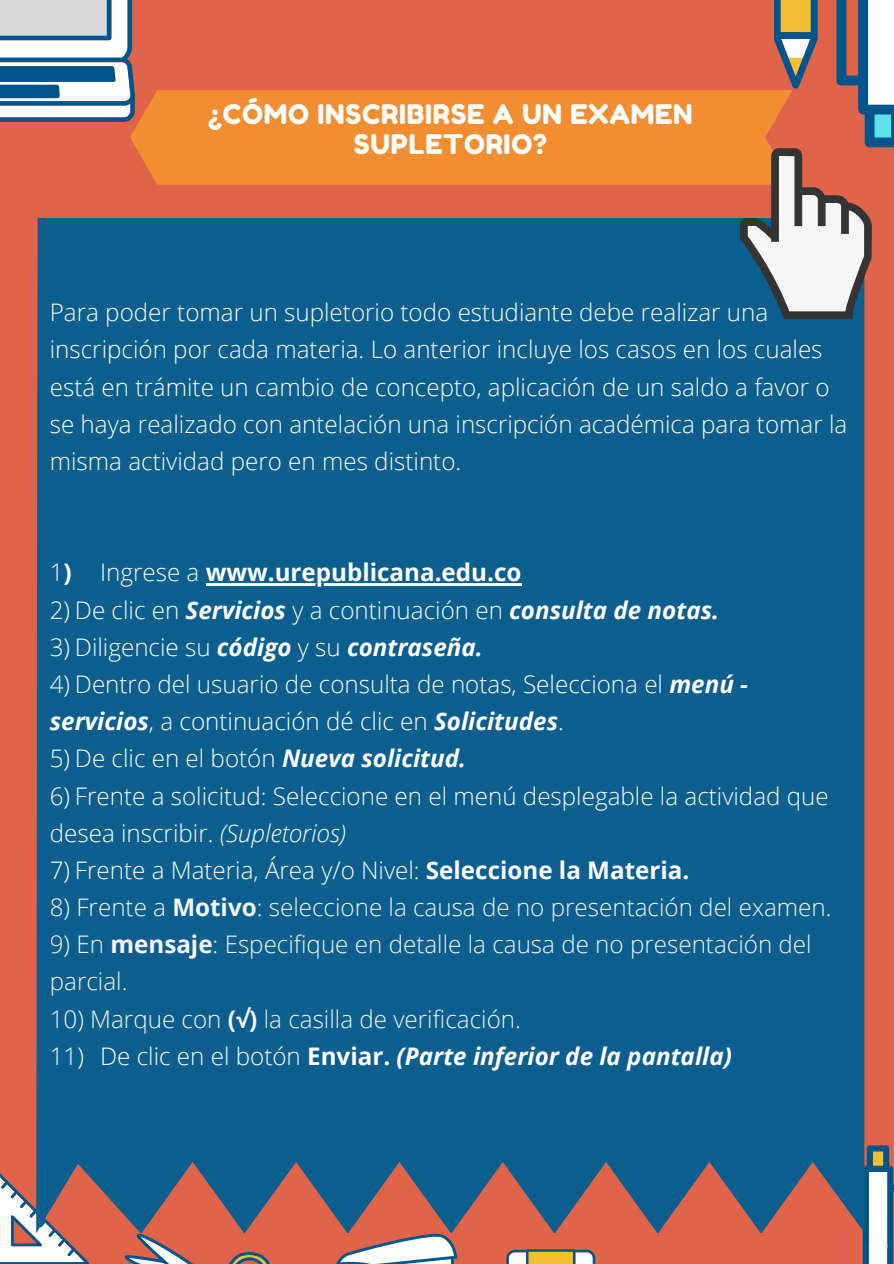
<style>
.page{position:relative;width:894px;height:1264px;background:#fff}
.page>*{position:absolute;margin:0;border:0;box-sizing:border-box;transform-origin:0 0}
.t1{font:27px/29.8px "Fredoka One";letter-spacing:.03em;color:#fff;text-align:center}
.t2{font:300 24.15px/37.2px "Open Sans";color:#fff}
.t3{font:300 24.15px/37.2px "Open Sans";color:#f6f6f6}
.t4{font:italic 700 24.15px "Open Sans";color:#fff}
.t5{font:700 24.15px "Open Sans";color:#fff}
.s1{font-weight:300}
.s2{font-weight:700;font-style:italic}
.s3{font-style:italic}
.s4{font-weight:700}
.s5{font-weight:300;font-style:normal}
.s6{font-style:normal}
</style>
<div class="page">
<div style="left:0;top:0;width:893px;height:1263px;background:#df6449"></div>
<svg style="left:0;top:1173px;width:89px;height:90px"></svg>
<svg style="left:506px;top:1249px;width:89px;height:14px"></svg>
<svg style="left:336px;top:1232px;width:122px;height:31px"></svg>
<svg style="left:125px;top:1232px;width:145px;height:31px"></svg>
<svg style="left:862px;top:1145px;width:31px;height:118px"></svg>
<div style="left:130px;top:90px;width:609px;height:95px;background:#f28e32"></div>
<svg style="left:0;top:0;width:135px;height:121px"></svg>
<div style="left:36px;top:218px;width:828px;height:1014px;background:#0b5f8f"></div>
<hr style="left:206px;top:583px;width:315px;height:3px;background:#fff">
<svg style="left:739px;top:0;width:154px;height:319px"></svg>
<p class="t1" style="left:208px;top:99px;width:485px">¿CÓMO INSCRIBIRSE A UN EXAMEN<br>SUPLETORIO?</p>
<p class="t2" style="left:50px;top:293px;width:798px">Para poder tomar un supletorio todo estudiante debe realizar una inscripción por cada materia. Lo anterior incluye los casos en los cuales está en trámite un cambio de concepto, aplicación de un saldo a favor o se haya realizado con antelación una inscripción académica para tomar la misma actividad pero en mes distinto.</p>
<p class="t5" style="left:50px;top:555px;width:473px"><span class="s1">1</span>) <span class="s1">Ingrese a</span> www.urepublicana.edu.co</p>
<p class="t2" style="left:50px;top:590px;width:670px">2) De clic en <span class="s2">Servicios</span> y a continuación en <span class="s2">consulta de notas.</span></p>
<p class="t2" style="left:50px;top:628px;width:434px">3) Diligencie su <span class="s2">código</span> y su <span class="s2">contraseña.</span></p>
<p class="t2" style="left:50px;top:665px;width:699px">4) Dentro del usuario de consulta de notas, Selecciona el <span class="s2">menú - servicios</span>, a continuación dé clic en <span class="s2">Solicitudes</span>.</p>
<p class="t2" style="left:50px;top:739px;width:417px">5) De clic en el botón <span class="s2">Nueva solicitud.</span></p>
<p class="t2" style="left:50px;top:776px;width:780px">6) Frente a solicitud: Seleccione en el menú desplegable la actividad que desea inscribir. <span class="s3">(Supletorios)</span></p>
<p class="t2" style="left:50px;top:850px;width:641px">7) Frente a Materia, Área y/o Nivel: <span class="s4">Seleccione la Materia.</span></p>
<p class="t3" style="left:50px;top:888px;width:783px">8) Frente a <span class="s4">Motivo</span>: seleccione la causa de no presentación del examen.</p>
<p class="t3" style="left:50px;top:925px;width:763px">9) En <span class="s4">mensaje</span>: Especifique en detalle la causa de no presentación del parcial.</p>
<p class="t3" style="left:50px;top:999px;width:472px">10) Marque con <span class="s4">(√)</span> la casilla de verificación.</p>
<p class="t4" style="left:50px;top:1038px;width:683px"><span class="s5">11) De clic en el botón</span> <span class="s6">Enviar.</span> (Parte inferior de la pantalla)</p>
</div>
